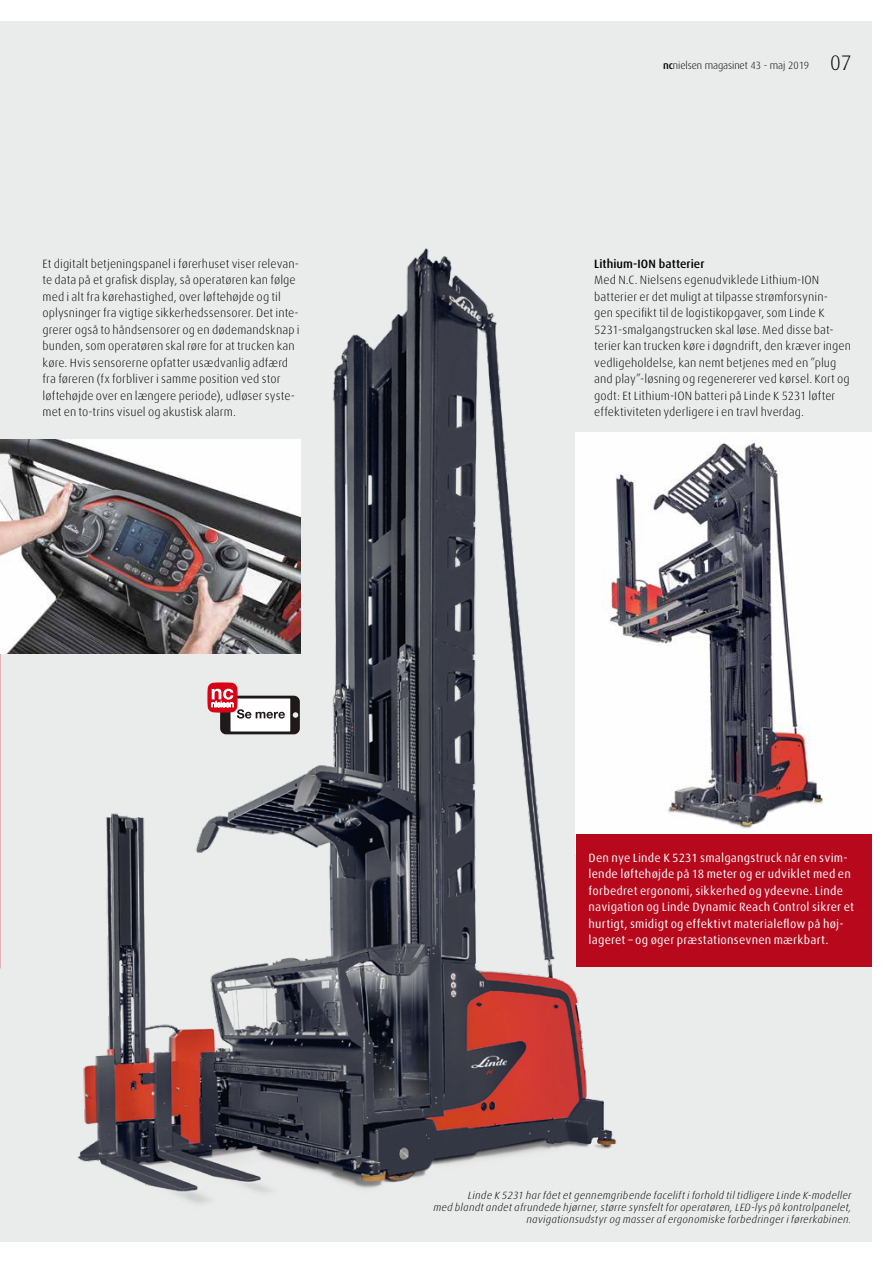
<style>
.page{position:relative;width:893px;height:1263px;background:#fff}
.page>*{position:absolute;margin:0;border:0;box-sizing:border-box;transform-origin:0 0}
.t1{font:300 12px/16.5px "Linde Dax";letter-spacing:.005em;color:#000}
.t2{font:12px/16.5px "Linde Dax";letter-spacing:.015em;color:#fff}
.t3{font:500 12px "Linde Dax";letter-spacing:.005em;color:#000}
.t4{font:italic 300 10.5px/12px "Linde Dax";letter-spacing:.02em;color:#000;text-align:right}
.t5{font:300 10.5px "Dax";letter-spacing:-.01em;color:#000}
.s1{font-weight:500}
.s2{font-size:21px}
</style>
<div class="page">
<div style="left:0;top:21px;width:872px;height:1221px;background:#eaebeb"></div>
<div style="left:576px;top:433px;width:306px;height:430px;background:#fff"></div>
<img style="left:640px;top:440px;width:184px;height:392px">
<img style="left:0;top:248px;width:640px;height:955px">
<div style="left:576px;top:834px;width:296px;height:133px;background:#b7081c"></div>
<img style="left:0;top:439px;width:300px;height:215px">
<svg style="left:207px;top:682px;width:93px;height:52px"></svg>
<p class="t5" style="left:663px;top:60px;width:190px"><span class="s1">nc</span>nielsen magasinet 43 - maj 2019 <span class="s2">07</span></p>
<p class="t1" style="left:43px;top:255px;width:259px">Et digitalt betjeningspanel i førerhuset viser relevan&shy;te data på et grafisk display, så operatøren kan følge med i alt fra kørehastighed, over løftehøjde og til oplysninger fra vigtige sikkerhedssensorer. Det inte&shy;grerer også to håndsensorer og en dødemandsknap i bunden, som operatøren skal røre for at trucken kan køre. Hvis sensorerne opfatter usædvanlig adfærd fra føreren (fx forbliver i samme position ved stor løftehøjde over en længere periode), udløser syste&shy;met en to-trins visuel og akustisk alarm.</p>
<p class="t3" style="left:594px;top:257px;width:112px">Lithium-ION batterier</p>
<p class="t1" style="left:594px;top:272px;width:258px">Med N.C. Nielsens egenudviklede Lithium-ION batterier er det muligt at tilpasse strømforsynin-<br>gen specifikt til de logistikopgaver, som Linde K 5231-smalgangstrucken skal løse. Med disse bat&shy;terier kan trucken køre i døgndrift, den kræver ingen vedligeholdelse, kan nemt betjenes med en ”plug and play”-løsning og regenererer ved kørsel. Kort og godt: Et Lithium-ION batteri på Linde K 5231 løfter effektiviteten yderligere i en travl hverdag.</p>
<p class="t2" style="left:589px;top:849px;width:267px">Den nye Linde K 5231 smalgangstruck når en svim&shy;lende løftehøjde på 18 meter og er udviklet med en forbedret ergonomi, sikkerhed og ydeevne. Linde navigation og Linde Dynamic Reach Control sikrer et hurtigt, smidigt og effektivt materialeflow på høj&shy;lageret – og øger præstationsevnen mærkbart.</p>
<p class="t4" style="left:433px;top:1189px;width:420px">Linde K 5231 har fået et gennemgribende facelift i forhold til tidligere Linde K-modeller<br>med blandt andet afrundede hjørner, større synsfelt for operatøren, LED-lys på kontrolpanelet, navigationsudstyr og masser af ergonomiske forbedringer i førerkabinen.</p>
</div>
